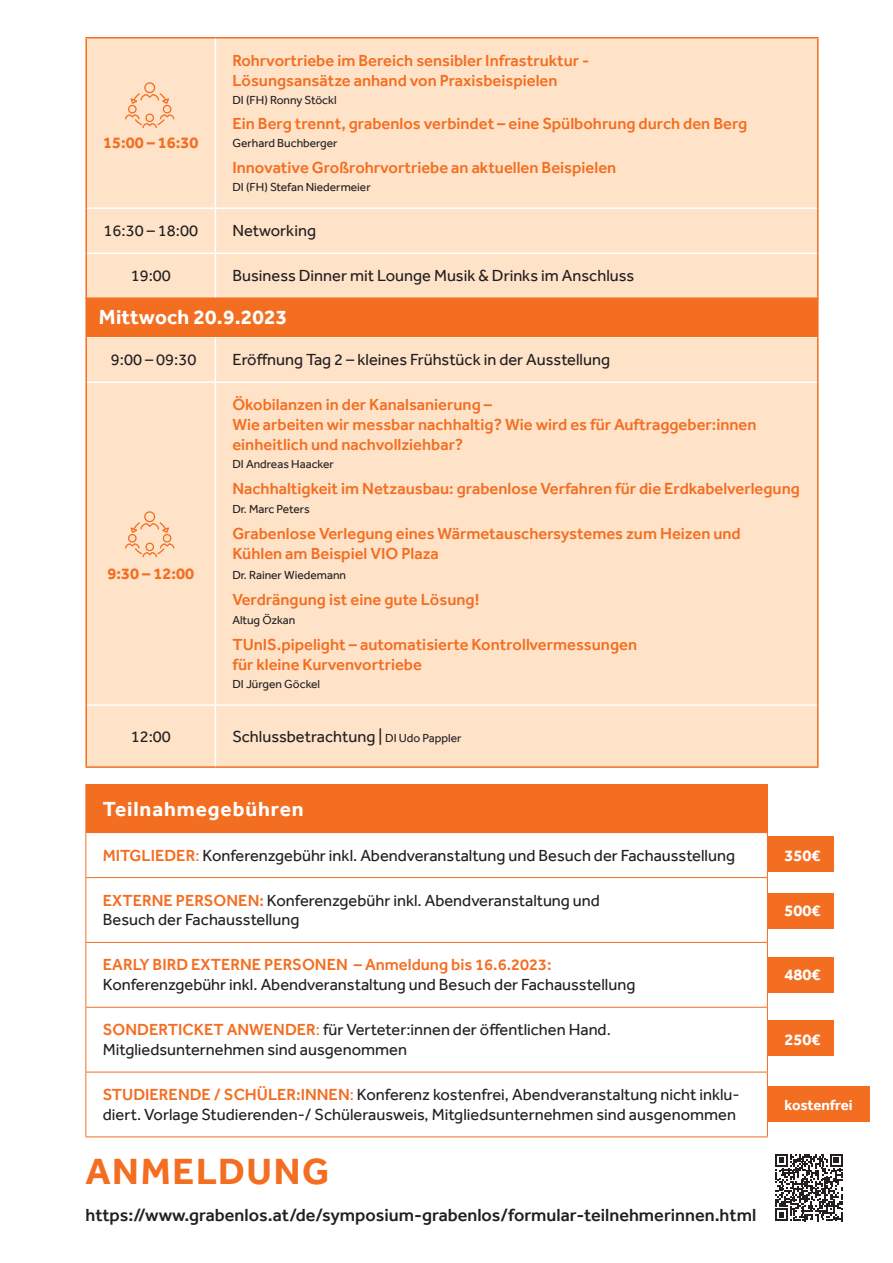
<style>
.page{position:relative;width:893px;height:1263px;background:#fff}
.page>*{position:absolute;margin:0;border:0;box-sizing:border-box;transform-origin:0 0}
.t1{font:700 37.5px "Effra";letter-spacing:.045em;color:#f36e21}
.t2{font:700 21px "Effra";letter-spacing:.01em;color:#fff}
.t3{font:700 21px "Effra";letter-spacing:.04em;color:#fff}
.t4{font:500 18px "Effra";color:#231f20}
.t5{font:16.5px/19.8px "Effra";color:#231f20}
.t6{font:500 16.5px/19.8px "Effra";color:#f36e21}
.t7{font:700 16.5px "Effra";color:#f36e21}
.t8{font:700 16.5px "Effra";color:#fff}
.t9{font:700 15px "Effra";color:#fff}
.t10{font:12px "Effra";color:#231f20}
.s1{font-size:12px}
.s2{font-weight:500;color:#fff}
.s3{color:#fff}
.s4{font-weight:500;color:#f36e21}
</style>
<div class="page">
<svg style="left:775px;top:1154px;width:67px;height:67px"></svg>
<div style="left:86px;top:298px;width:732px;height:39px;background:#f36e21"></div>
<div style="left:87px;top:337px;width:730px;height:429px;background:#fee3c9"></div>
<hr style="left:215px;top:337px;width:1px;height:44px;background:#fff">
<hr style="left:87px;top:381px;width:128px;height:2px;background:#fff">
<hr style="left:215px;top:381px;width:602px;height:2px;background:#fff">
<hr style="left:215px;top:383px;width:1px;height:321px;background:#fff">
<hr style="left:87px;top:704px;width:128px;height:2px;background:#fff">
<hr style="left:215px;top:704px;width:602px;height:2px;background:#fff">
<hr style="left:215px;top:706px;width:1px;height:60px;background:#fff">
<hr style="left:85px;top:298px;width:2px;height:39px;background:#f36e21">
<hr style="left:817px;top:298px;width:2px;height:39px;background:#f36e21">
<hr style="left:85px;top:337px;width:2px;height:45px;background:#f36e21">
<hr style="left:817px;top:337px;width:2px;height:45px;background:#f36e21">
<hr style="left:85px;top:382px;width:2px;height:323px;background:#f36e21">
<hr style="left:817px;top:382px;width:2px;height:323px;background:#f36e21">
<hr style="left:85px;top:705px;width:2px;height:61px;background:#f36e21">
<hr style="left:817px;top:705px;width:2px;height:61px;background:#f36e21">
<hr style="left:85px;top:766px;width:130px;height:2px;background:#f36e21">
<hr style="left:215px;top:766px;width:604px;height:2px;background:#f36e21">
<svg style="left:124px;top:511px;width:51px;height:47px;background:#fcd3b2"></svg>
<div style="left:87px;top:38px;width:730px;height:259px;background:#fee3c9"></div>
<hr style="left:215px;top:38px;width:1px;height:169px;background:#fff">
<hr style="left:87px;top:207px;width:128px;height:2px;background:#fff">
<hr style="left:215px;top:207px;width:602px;height:2px;background:#fff">
<hr style="left:215px;top:209px;width:1px;height:43px;background:#fff">
<hr style="left:87px;top:252px;width:128px;height:2px;background:#fff">
<hr style="left:215px;top:252px;width:602px;height:2px;background:#fff">
<hr style="left:215px;top:254px;width:1px;height:43px;background:#fff">
<hr style="left:85px;top:38px;width:2px;height:170px;background:#f36e21">
<hr style="left:817px;top:38px;width:2px;height:170px;background:#f36e21">
<hr style="left:85px;top:208px;width:2px;height:45px;background:#f36e21">
<hr style="left:817px;top:208px;width:2px;height:45px;background:#f36e21">
<hr style="left:85px;top:253px;width:2px;height:44px;background:#f36e21">
<hr style="left:817px;top:253px;width:2px;height:44px;background:#f36e21">
<hr style="left:85px;top:297px;width:130px;height:2px;background:#f36e21">
<hr style="left:215px;top:297px;width:604px;height:2px;background:#f36e21">
<hr style="left:85px;top:37px;width:130px;height:1px;background:#f36e21">
<hr style="left:215px;top:37px;width:604px;height:1px;background:#f36e21">
<svg style="left:124px;top:82px;width:51px;height:47px;background:#fcd3b2"></svg>
<div style="left:767px;top:958px;width:67px;height:35px;background:#f36e21"></div>
<div style="left:767px;top:1086px;width:103px;height:36px;background:#f36e21"></div>
<div style="left:767px;top:894px;width:67px;height:35px;background:#f36e21"></div>
<div style="left:767px;top:1020px;width:67px;height:36px;background:#f36e21"></div>
<div style="left:767px;top:836px;width:67px;height:36px;background:#f36e21"></div>
<div style="left:86px;top:784px;width:681px;height:48px;background:#f36e21"></div>
<svg style="left:86px;top:833px;width:681px;height:303px"></svg>
<hr style="left:85px;top:784px;width:683px;height:1px;background:#f36e21">
<hr style="left:85px;top:785px;width:1px;height:47px;background:#f36e21">
<hr style="left:767px;top:785px;width:1px;height:47px;background:#f36e21">
<hr style="left:85px;top:832px;width:683px;height:1px;background:#f36e21">
<hr style="left:85px;top:833px;width:1px;height:44px;background:#f36e21">
<hr style="left:767px;top:833px;width:1px;height:44px;background:#f36e21">
<hr style="left:85px;top:877px;width:683px;height:1px;background:#f36e21">
<hr style="left:85px;top:878px;width:1px;height:64px;background:#f36e21">
<hr style="left:767px;top:878px;width:1px;height:64px;background:#f36e21">
<hr style="left:85px;top:942px;width:683px;height:1px;background:#f36e21">
<hr style="left:85px;top:943px;width:1px;height:64px;background:#f36e21">
<hr style="left:767px;top:943px;width:1px;height:64px;background:#f36e21">
<hr style="left:85px;top:1007px;width:683px;height:1px;background:#f36e21">
<hr style="left:85px;top:1007px;width:1px;height:65px;background:#f36e21">
<hr style="left:767px;top:1007px;width:1px;height:65px;background:#f36e21">
<hr style="left:85px;top:1072px;width:683px;height:1px;background:#f36e21">
<hr style="left:85px;top:1072px;width:1px;height:64px;background:#f36e21">
<hr style="left:767px;top:1072px;width:1px;height:64px;background:#f36e21">
<hr style="left:85px;top:1136px;width:683px;height:1px;background:#f36e21">
<p class="t7" style="left:103px;top:133px;width:97px">15:00 – 16:30</p>
<p class="t6" style="left:232px;top:50px;width:358px">Rohrvortriebe im Bereich sensibler Infrastruktur -<br>Lösungsansätze anhand von Praxisbeispielen</p>
<p class="t10" style="left:232px;top:92px;width:106px">DI (FH) Ronny Stöckl</p>
<p class="t6" style="left:232px;top:114px;width:516px">Ein Berg trennt, grabenlos verbindet – eine Spülbohrung durch den Berg</p>
<p class="t10" style="left:232px;top:136px;width:107px">Gerhard Buchberger</p>
<p class="t6" style="left:232px;top:158px;width:385px">Innovative Großrohrvortriebe an aktuellen Beispielen</p>
<p class="t10" style="left:232px;top:180px;width:140px">DI (FH) Stefan Niedermeier</p>
<p class="t5" style="left:103px;top:221px;width:96px">16:30 – 18:00</p>
<p class="t5" style="left:232px;top:221px;width:85px">Networking</p>
<p class="t5" style="left:131px;top:266px;width:42px">19:00</p>
<p class="t5" style="left:232px;top:266px;width:403px">Business Dinner mit Lounge Musik &amp; Drinks im Anschluss</p>
<p class="t2" style="left:99px;top:305px;width:190px">Mittwoch 20.9.2023</p>
<p class="t5" style="left:111px;top:350px;width:87px">9:00 – 09:30</p>
<p class="t5" style="left:232px;top:350px;width:379px">Eröffnung Tag 2 – kleines Frühstück in der Ausstellung</p>
<p class="t7" style="left:108px;top:563px;width:88px">9:30 – 12:00</p>
<p class="t6" style="left:232px;top:395px;width:526px">Ökobilanzen in der Kanalsanierung –<br>Wie arbeiten wir messbar nachhaltig? Wie wird es für Auftraggeber:innen einheitlich und nachvollziehbar?</p>
<p class="t10" style="left:232px;top:457px;width:103px">DI Andreas Haacker</p>
<p class="t6" style="left:232px;top:478px;width:569px">Nachhaltigkeit im Netzausbau: grabenlose Verfahren für die Erdkabelverlegung</p>
<p class="t10" style="left:232px;top:502px;width:79px">Dr. Marc Peters</p>
<p class="t6" style="left:232px;top:524px;width:510px">Grabenlose Verlegung eines Wärmetauschersystemes zum Heizen und<br>Kühlen am Beispiel VIO Plaza</p>
<p class="t10" style="left:232px;top:568px;width:115px">Dr. Rainer Wiedemann</p>
<p class="t6" style="left:232px;top:589px;width:248px">Verdrängung ist eine gute Lösung!</p>
<p class="t10" style="left:232px;top:613px;width:65px">Altug Özkan</p>
<p class="t6" style="left:232px;top:635px;width:406px">TUnIS.pipelight – automatisierte Kontrollvermessungen für kleine Kurvenvortriebe</p>
<p class="t10" style="left:232px;top:677px;width:89px">DI Jürgen Göckel</p>
<p class="t5" style="left:131px;top:726px;width:42px">12:00</p>
<p class="t5" style="left:232px;top:726px;width:231px">Schlussbetrachtung | <span class="s1">DI Udo Pappler</span></p>
<p class="t3" style="left:103px;top:796px;width:202px">Teilnahmegebühren</p>
<p class="t5" style="left:103px;top:845px;width:634px"><span class="s2">MITGLIEDER</span><span class="s3">:</span> Konferenzgebühr inkl. Abendveranstaltung und Besuch der Fachausstellung</p>
<p class="t8" style="left:784px;top:845px;width:37px">350€</p>
<p class="t5" style="left:103px;top:890px;width:499px"><span class="s2">EXTERNE PERSONEN:</span> Konferenzgebühr inkl. Abendveranstaltung und<br>Besuch der Fachausstellung</p>
<p class="t8" style="left:784px;top:900px;width:37px">500€</p>
<p class="t5" style="left:103px;top:955px;width:534px"><span class="s2">EARLY BIRD EXTERNE PERSONEN</span> <span class="s4">– Anmeldung bis 16.6.2023:<br></span>Konferenzgebühr inkl. Abendveranstaltung und Besuch der Fachausstellung</p>
<p class="t8" style="left:784px;top:965px;width:37px">480€</p>
<p class="t5" style="left:103px;top:1020px;width:510px"><span class="s2">SONDERTICKET ANWENDER</span><span class="s3">:</span> für Verteter:innen der öffentlichen Hand.<br>Mitgliedsunternehmen sind ausgenommen</p>
<p class="t8" style="left:784px;top:1030px;width:37px">250€</p>
<p class="t5" style="left:103px;top:1084px;width:638px"><span class="s2">STUDIERENDE / SCHÜLER:INNEN</span><span class="s3">:</span> Konferenz kostenfrei, Abendveranstaltung nicht inklu&shy;diert. Vorlage Studierenden-/ Schülerausweis, Mitgliedsunternehmen sind ausgenommen</p>
<p class="t9" style="left:784px;top:1095px;width:70px">kostenfrei</p>
<h1 class="t1" style="left:85px;top:1149px;width:245px">ANMELDUNG</h1>
<p class="t4" style="left:85px;top:1204px;width:672px">https://www.grabenlos.at/de/symposium-grabenlos/formular-teilnehmerinnen.html</p>
</div>
